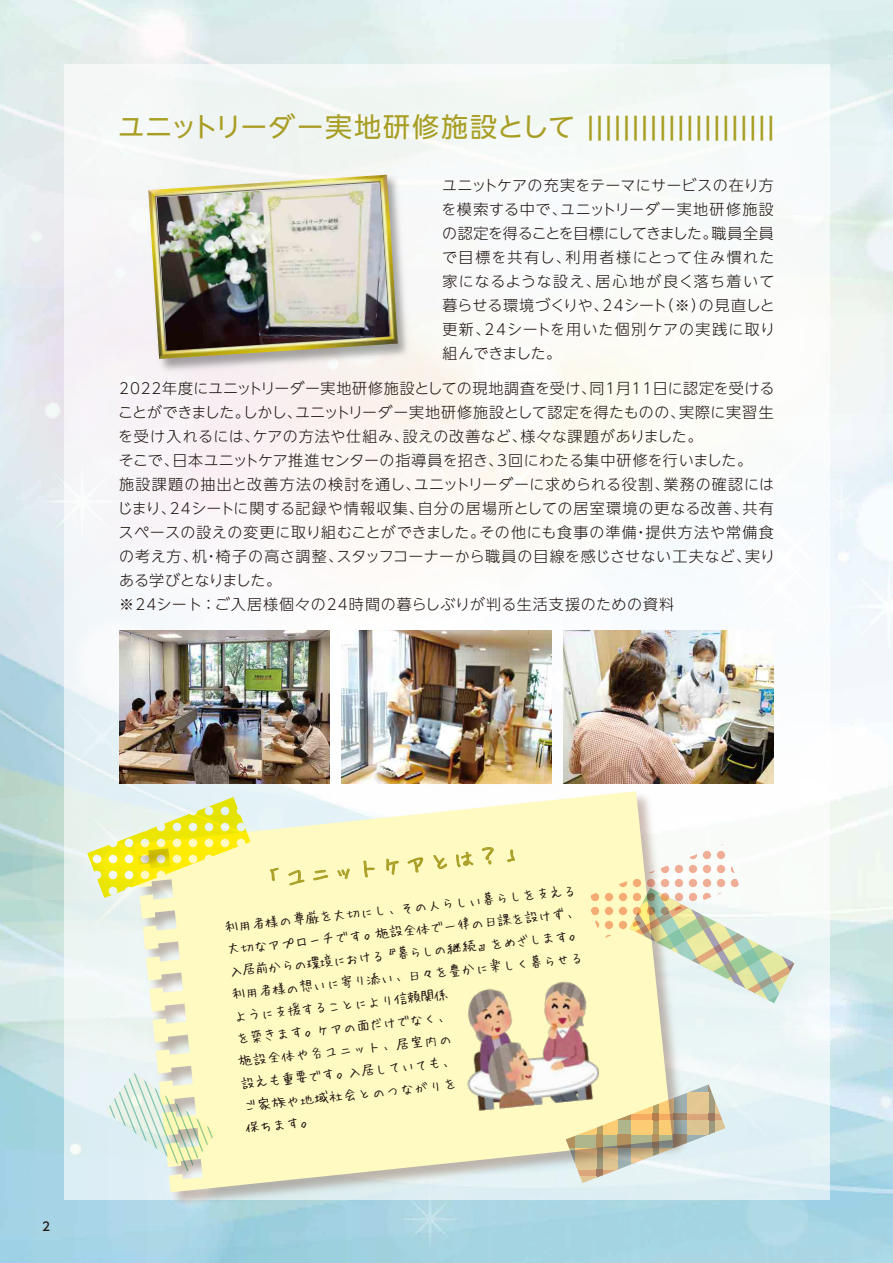
<style>
.page{position:relative;width:893px;height:1263px;background:#fff}
.page>*{position:absolute;margin:0;border:0;box-sizing:border-box;transform-origin:0 0}
.t1{font:27px "UD Shin Go NT Pro";letter-spacing:.025em;color:#a89e24}
.t2{font:22.5px "Hui Font";color:#a89e24}
.t3{font:300 15px/24px "UD Shin Go NT Pro";letter-spacing:.035em;color:#221815;text-align:justify}
.t4{font:13.5px/22.5px "Hui Font";color:#221815}
.t5{font:500 12px "UD Shin Go NT Pro";color:#221815}
</style>
<div class="page">
<div style="left:64px;top:64px;width:765px;height:1135px;background:linear-gradient(to bottom,#fefcf9,#eaf4f6)"></div>
<img style="left:119px;top:630px;width:211px;height:115px">
<img style="left:341px;top:630px;width:211px;height:115px">
<img style="left:564px;top:630px;width:210px;height:153px">
<img style="left:100px;top:126px;width:357px;height:295px">
<img style="left:88px;top:745px;width:647px;height:509px">
<svg style="left:134px;top:791px;width:538px;height:401px;background:#f9f6c8"></svg>
<svg style="left:269px;top:867px;width:10px;height:14px"></svg>
<svg style="left:288px;top:870px;width:17px;height:15px"></svg>
<svg style="left:313px;top:870px;width:15px;height:11px"></svg>
<svg style="left:337px;top:868px;width:13px;height:11px"></svg>
<svg style="left:363px;top:860px;width:12px;height:18px"></svg>
<svg style="left:386px;top:858px;width:13px;height:17px"></svg>
<svg style="left:407px;top:857px;width:16px;height:16px"></svg>
<svg style="left:433px;top:855px;width:15px;height:14px"></svg>
<svg style="left:456px;top:852px;width:18px;height:15px"></svg>
<svg style="left:482px;top:847px;width:12px;height:18px"></svg>
<svg style="left:507px;top:849px;width:8px;height:13px"></svg>
<svg style="left:87px;top:797px;width:164px;height:101px;background:#f0ef90"></svg>
<svg style="left:105px;top:1072px;width:111px;height:99px;background:#e1ead4"></svg>
<svg style="left:586px;top:844px;width:209px;height:159px"></svg>
<svg style="left:566px;top:1084px;width:159px;height:99px;background:#d6cfb1"></svg>
<img style="left:148px;top:175px;width:250px;height:184px">
<img style="left:157px;top:183px;width:233px;height:168px">
<img style="left:457px;top:971px;width:147px;height:148px">
<h1 class="t1" style="left:118px;top:104px;width:658px">ユニットリーダー実地研修施設として |||||||||||||||||||||</h1>
<p class="t3" style="left:442px;top:173px;width:335px">ユニットケアの充実をテーマにサービスの在り方を模索する中で、ユニットリーダー実地研修施設の認定を得ることを目標にしてきました。職員全員で目標を共有し、利用者様にとって住み慣れた家になるような設え、居心地が良く落ち着いて暮らせる環境づくりや、24シート（※）の見直しと更新、24シートを用いた個別ケアの実践に取り組んできました。</p>
<p class="t3" style="left:118px;top:375px;width:659px;text-align:left">2022年度にユニットリーダー実地研修施設としての現地調査を受け、同1月11日に認定を受けることができました。しかし、ユニットリーダー実地研修施設として認定を得たものの、実際に実習生を受け入れるには、ケアの方法や仕組み、設えの改善など、様々な課題がありました。<br>そこで、日本ユニットケア推進センターの指導員を招き、3回にわたる集中研修を行いました。<br>施設課題の抽出と改善方法の検討を通し、ユニットリーダーに求められる役割、業務の確認にはじまり、24シートに関する記録や情報収集、自分の居場所としての居室環境の更なる改善、共有スペースの設えの変更に取り組むことができました。その他にも食事の準備・提供方法や常備食の考え方、机・椅子の高さ調整、スタッフコーナーから職員の目線を感じさせない工夫など、実りある学びとなりました。<br>※24シート：ご入居様個々の24時間の暮らしぶりが判る生活支援のための資料</p>
<p class="t5" style="left:42px;top:1216px;width:9px">2</p>
<h2 class="t2" style="left:259px;top:864px;width:266px;rotate:-6deg">「ユニットケアとは？」</h2>
<p class="t4" style="left:223px;top:915px;width:355px;rotate:-6deg">利用者様の尊厳を大切にし、その人らしい暮らしを支える大切なアプローチです。施設全体で一律の日課を設けず、入居前からの環境における『暮らしの継続』をめざします。利用者様の想いに寄り添い、日々を豊かに楽しく暮らせるように支援することにより信頼関係<br>を築きます。ケアの面だけでなく、<br>施設全体や各ユニット、居室内の<br>設えも重要です。入居していても、<br>ご家族や地域社会とのつながりを<br>保ちます。</p>
</div>
